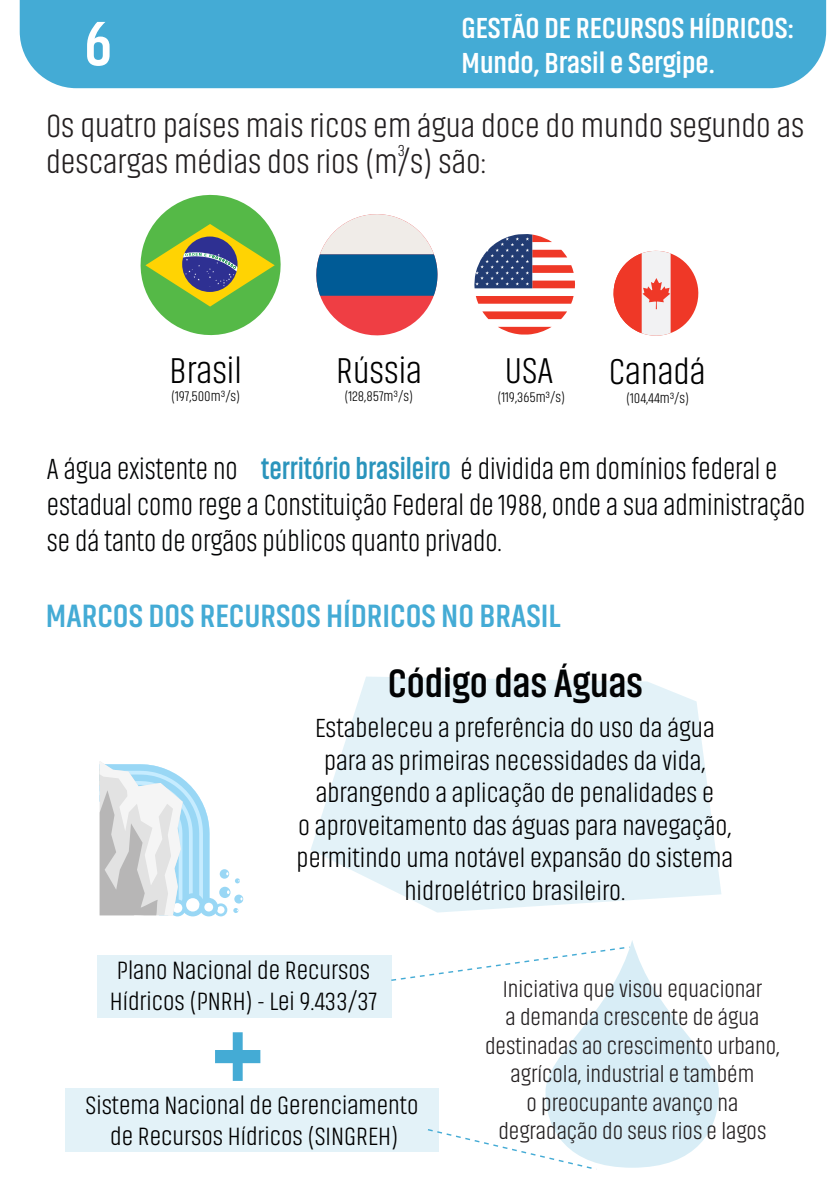
<style>
.page{position:relative;width:838px;height:1191px;background:#fff}
.page>*{position:absolute;margin:0;border:0;box-sizing:border-box;transform-origin:0 0}
.t1{font:700 63.6px "Akhand";color:#fff}
.t2{font:700 40.2px "Akhand";color:#020304}
.t3{font:300 37px "Akhand";color:#000}
.t4{font:300 33.2px "Akhand";color:#231f20}
.t5{font:700 32.8px "Akhand";color:#44abd5}
.t6{font:300 30px/36px "Akhand";color:#020304;scale:.92 1}
.t7{font:700 29.4px "Akhand";color:#fff}
.t8{font:300 27.2px/32.6px "Akhand";color:#000;text-align:center}
.t9{font:300 25.8px/31px "Akhand";color:#000}
.t10{font:300 23.6px/28.4px "Akhand";color:#231f20;text-align:center}
.t11{font:300 16.6px "Akhand";color:#231f20}
.t12{font:300 14.4px "Akhand";color:#000}
.s1{font-weight:700;color:#2a94bc}
</style>
<div class="page">
<div style="left:91px;top:740px;width:220px;height:178px;background:#fff;opacity:.5"></div>
<svg style="left:390px;top:940px;width:329px;height:230px"></svg>
<div style="left:97px;top:954px;width:294px;height:63px;background:#e3f2f8"></div>
<div style="left:66px;top:1087px;width:373px;height:64px;background:#e3f2f8"></div>
<div style="left:20px;top:0;width:806px;height:88px;background:#44abd5"></div>
<svg style="left:613px;top:250px;width:86px;height:86px"></svg>
<svg style="left:474px;top:234px;width:101px;height:100px"></svg>
<svg style="left:316px;top:214px;width:122px;height:122px"></svg>
<svg style="left:140px;top:194px;width:141px;height:142px"></svg>
<svg style="left:215px;top:1032px;width:45px;height:48px"></svg>
<svg style="left:311px;top:676px;width:410px;height:236px;fill:#e3f2f8"></svg>
<p class="t7" style="left:462px;top:14px;width:334px">GESTÃO DE RECURSOS HÍDRICOS:</p>
<h1 class="t1" style="left:84px;top:13px;width:29px">6</h1>
<p class="t7" style="left:462px;top:49px;width:255px">Mundo, Brasil e Sergipe.</p>
<p class="t4" style="left:46px;top:110px;width:760px">Os quatro países mais ricos em água doce do mundo segundo as</p>
<p class="t11" style="left:398px;top:143px;width:9px">3</p>
<p class="t4" style="left:46px;top:146px;width:441px">descargas médias dos rios (m/s) são:</p>
<h3 class="t3" style="left:169px;top:353px;width:74px">Brasil</h3>
<h3 class="t3" style="left:336px;top:353px;width:87px">Rússia</h3>
<h3 class="t3" style="left:505px;top:353px;width:50px">USA</h3>
<h3 class="t3" style="left:609px;top:354px;width:98px">Canadá</h3>
<p class="t12" style="left:171px;top:389px;width:71px">(197,500m³/s)</p>
<p class="t12" style="left:344px;top:389px;width:70px">(128,857m³/s)</p>
<p class="t12" style="left:497px;top:390px;width:69px">(119,365m³/s)</p>
<p class="t12" style="left:626px;top:391px;width:65px">(104,44m³/s)</p>
<p class="t6" style="left:47px;top:451px;width:826px">A água existente no <span class="s1">território brasileiro</span> é dividida em domínios federal e estadual como rege a Constituição Federal de 1988, onde a sua administração se dá tanto de orgãos públicos quanto privado.</p>
<p class="t5" style="left:46px;top:599px;width:516px">MARCOS DOS RECURSOS HÍDRICOS NO BRASIL</p>
<h2 class="t2" style="left:388px;top:664px;width:257px">Código das Águas</h2>
<p class="t8" style="left:297px;top:712px;width:438px">Estabeleceu a preferência do uso da água para as primeiras necessidades da vida, abrangendo a aplicação de penalidades e<br>o aproveitamento das águas para navegação, permitindo uma notável expansão do sistema hidroelétrico brasileiro.</p>
<p class="t9" style="left:110px;top:954px;width:269px">Plano Nacional de Recursos<br>Hídricos (PNRH) - Lei 9.433/37</p>
<p class="t9" style="left:86px;top:1090px;width:334px;text-align:center">Sistema Nacional de Gerenciamento de Recursos Hídricos (SINGREH)</p>
<p class="t10" style="left:485px;top:975px;width:296px">Iniciativa que visou equacionar<br>a demanda crescente de água destinadas ao crescimento urbano, agrícola, industrial e também<br>o preocupante avanço na degradação do seus rios e lagos</p>
</div>
